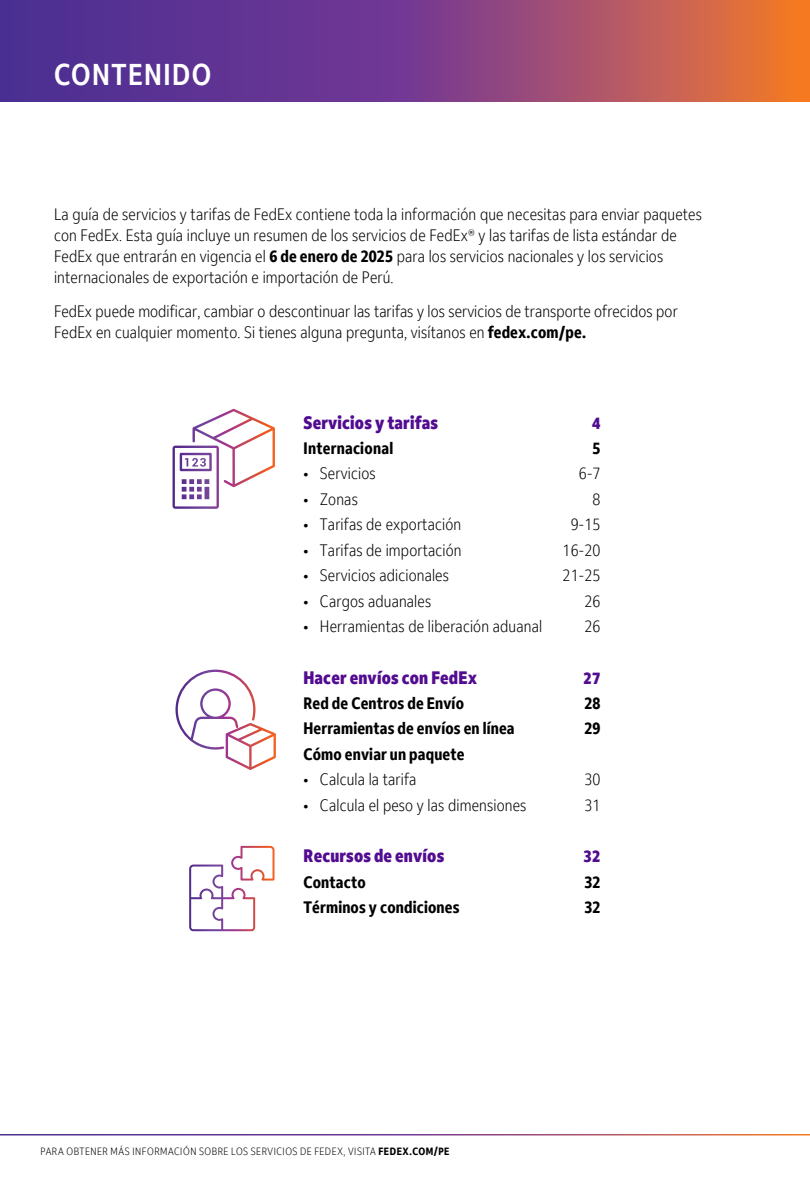
<style>
.page{position:relative;width:810px;height:1188px;background:#fff}
.page>*{position:absolute;margin:0;border:0;box-sizing:border-box;transform-origin:0 0}
.t1{font:500 condensed 30px "Fed Ex Sans App";letter-spacing:.05em;color:#fff}
.t2{font:800 condensed 18px "Fed Ex Sans App";letter-spacing:.01em;color:#520c90}
.t3{font:300 condensed 16.5px/21px "Fed Ex Sans App";letter-spacing:.01em;color:#000}
.t4{font:700 condensed 16.5px "Fed Ex Sans App";letter-spacing:.01em;color:#000}
.t5{font:800 condensed 16.5px "Fed Ex Sans App";color:#520c90}
.t6{font:300 condensed 10.5px "Fed Ex Sans App";letter-spacing:.05em;color:#000}
.s1{font-weight:700}
</style>
<div class="page">
<svg style="left:0;top:0;width:810px;height:101px;background:#87457b"></svg>
<svg style="left:173px;top:409px;width:102px;height:100px"></svg>
<svg style="left:189px;top:846px;width:86px;height:85px"></svg>
<svg style="left:176px;top:670px;width:100px;height:100px"></svg>
<h1 class="t1" style="left:54px;top:57px;width:159px">CONTENIDO</h1>
<p class="t3" style="left:54px;top:203px;width:649px">La guía de servicios y tarifas de FedEx contiene toda la información que necesitas para enviar paquetes con FedEx. Esta guía incluye un resumen de los servicios de FedEx® y las tarifas de lista estándar de FedEx que entrarán en vigencia el <span class="s1">6 de enero de 2025</span> para los servicios nacionales y los servicios internacionales de exportación e importación de Perú.</p>
<p class="t3" style="left:54px;top:301px;width:625px">FedEx puede modificar, cambiar o descontinuar las tarifas y los servicios de transporte ofrecidos por<br>FedEx en cualquier momento. Si tienes alguna pregunta, visítanos en <span class="s1">fedex.com/pe.</span></p>
<p class="t2" style="left:303px;top:412px;width:136px">Servicios y tarifas</p>
<p class="t5" style="left:592px;top:413px;width:10px">4</p>
<p class="t4" style="left:303px;top:439px;width:91px">Internacional</p>
<p class="t4" style="left:592px;top:439px;width:9px">5</p>
<p class="t3" style="left:303px;top:463px;width:74px">• Servicios</p>
<p class="t3" style="left:579px;top:463px;width:23px">6-7</p>
<p class="t3" style="left:303px;top:489px;width:56px">• Zonas</p>
<p class="t3" style="left:592px;top:489px;width:9px">8</p>
<p class="t3" style="left:303px;top:514px;width:159px">• Tarifas de exportación</p>
<p class="t3" style="left:571px;top:514px;width:31px">9-15</p>
<p class="t3" style="left:303px;top:540px;width:160px">• Tarifas de importación</p>
<p class="t3" style="left:563px;top:540px;width:39px">16-20</p>
<p class="t3" style="left:303px;top:565px;width:147px">• Servicios adicionales</p>
<p class="t3" style="left:563px;top:565px;width:39px">21-25</p>
<p class="t3" style="left:303px;top:591px;width:129px">• Cargos aduanales</p>
<p class="t3" style="left:584px;top:591px;width:18px">26</p>
<p class="t3" style="left:303px;top:616px;width:240px">• Herramientas de liberación aduanal</p>
<p class="t3" style="left:584px;top:616px;width:18px">26</p>
<p class="t2" style="left:303px;top:667px;width:175px">Hacer envíos con FedEx</p>
<p class="t5" style="left:584px;top:668px;width:18px">27</p>
<p class="t4" style="left:303px;top:694px;width:162px">Red de Centros de Envío</p>
<p class="t4" style="left:584px;top:694px;width:18px">28</p>
<p class="t4" style="left:303px;top:719px;width:213px">Herramientas de envíos en línea</p>
<p class="t4" style="left:584px;top:719px;width:18px">29</p>
<p class="t4" style="left:303px;top:745px;width:162px">Cómo enviar un paquete</p>
<p class="t3" style="left:303px;top:769px;width:115px">• Calcula la tarifa</p>
<p class="t3" style="left:584px;top:769px;width:18px">30</p>
<p class="t3" style="left:303px;top:795px;width:224px">• Calcula el peso y las dimensiones</p>
<p class="t3" style="left:584px;top:795px;width:18px">31</p>
<p class="t2" style="left:303px;top:845px;width:142px">Recursos de envíos</p>
<p class="t5" style="left:584px;top:847px;width:18px">32</p>
<p class="t4" style="left:303px;top:872px;width:64px">Contacto</p>
<p class="t4" style="left:584px;top:872px;width:18px">32</p>
<p class="t4" style="left:303px;top:898px;width:158px">Términos y condiciones</p>
<p class="t4" style="left:584px;top:898px;width:18px">32</p>
<p class="t6" style="left:40px;top:1145px;width:410px">PARA OBTENER MÁS INFORMACIÓN SOBRE LOS SERVICIOS DE FEDEX, VISITA <span class="s1">FEDEX.COM/PE</span></p>
</div>
